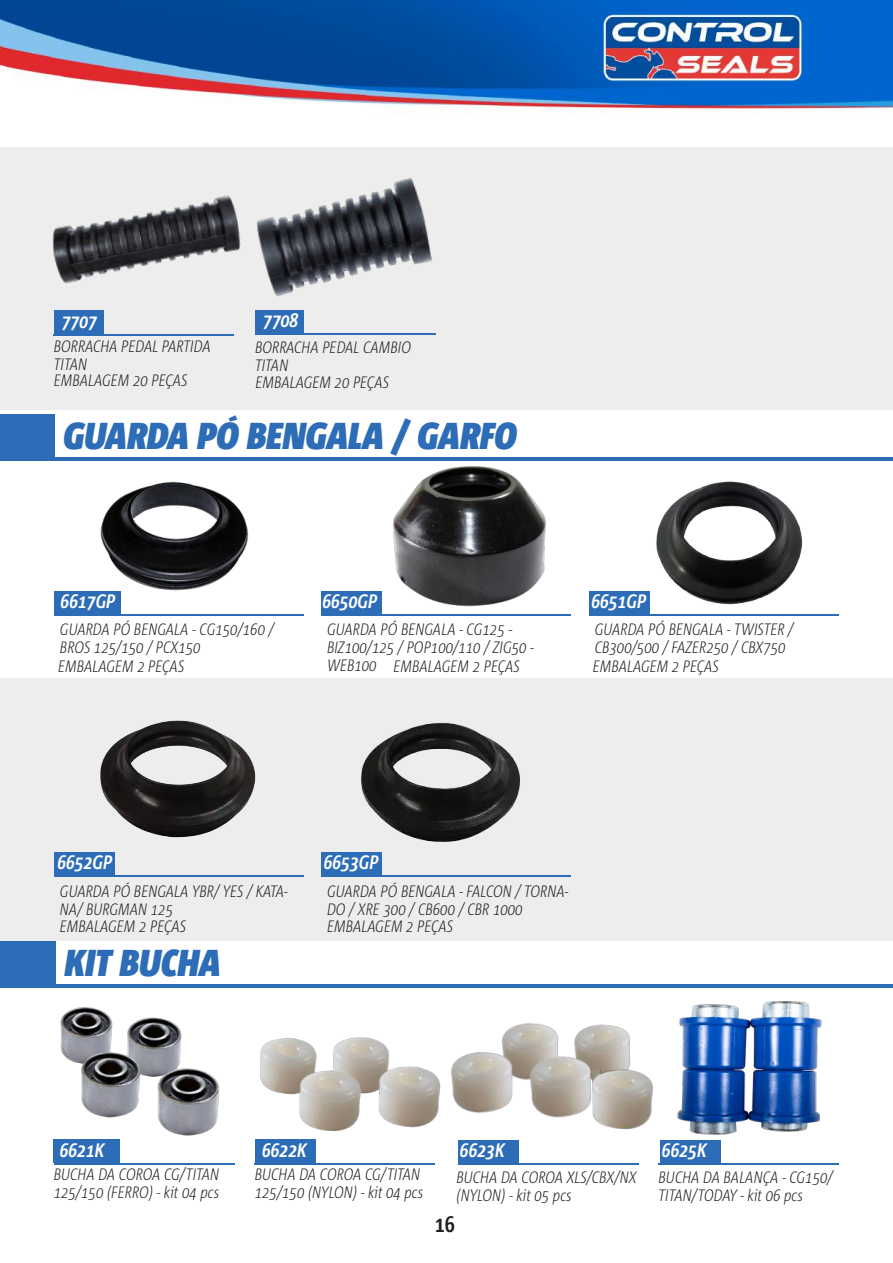
<style>
.page{position:relative;width:893px;height:1263px;background:#fff}
.page>*{position:absolute;margin:0;border:0;box-sizing:border-box;transform-origin:0 0}
.t1{font:italic 900 37.5px "Corpid Cd";color:#2d6cb6}
.t2{font:italic 700 19.5px "Corpid Cd";color:#fff}
.t3{font:italic 300 16.5px/18px "Corpid Cd";color:#241f1f}
</style>
<div class="page">
<img style="left:0;top:0;width:893px;height:1165px">
<div style="left:0;top:147px;width:893px;height:263px;background:#ededed"></div>
<div style="left:0;top:677px;width:893px;height:263px;background:#ededed"></div>
<div style="left:55px;top:591px;width:66px;height:24px;background:#2d6cb6"></div>
<div style="left:55px;top:852px;width:60px;height:24px;background:#2d6cb6"></div>
<div style="left:322px;top:591px;width:60px;height:24px;background:#2d6cb6"></div>
<div style="left:322px;top:852px;width:60px;height:24px;background:#2d6cb6"></div>
<div style="left:589px;top:591px;width:61px;height:24px;background:#2d6cb6"></div>
<hr style="left:55px;top:614px;width:249px;height:1px;background:#2d6cb6">
<hr style="left:55px;top:875px;width:249px;height:1px;background:#2d6cb6">
<hr style="left:322px;top:875px;width:249px;height:1px;background:#2d6cb6">
<hr style="left:589px;top:614px;width:250px;height:1px;background:#2d6cb6">
<hr style="left:0;top:457px;width:893px;height:4px;background:#2d6cb6">
<div style="left:0;top:415px;width:55px;height:44px;background:#2d6cb6"></div>
<img style="left:85px;top:476px;width:179px;height:120px">
<img style="left:373px;top:444px;width:198px;height:184px">
<div style="left:54px;top:1139px;width:66px;height:24px;background:#2d6cb6"></div>
<div style="left:255px;top:1139px;width:60px;height:24px;background:#2d6cb6"></div>
<div style="left:660px;top:1140px;width:60px;height:23px;background:#2d6cb6"></div>
<div style="left:458px;top:1140px;width:60px;height:23px;background:#2d6cb6"></div>
<hr style="left:0;top:984px;width:893px;height:4px;background:#2d6cb6">
<div style="left:0;top:942px;width:56px;height:44px;background:#2d6cb6"></div>
<img style="left:251px;top:1023px;width:197px;height:111px">
<img style="left:450px;top:1022px;width:188px;height:99px">
<img style="left:592px;top:1069px;width:63px;height:63px">
<img style="left:45px;top:1001px;width:189px;height:143px">
<img style="left:667px;top:998px;width:165px;height:138px">
<img style="left:654px;top:481px;width:151px;height:124px">
<img style="left:100px;top:720px;width:156px;height:118px">
<img style="left:361px;top:722px;width:159px;height:120px">
<hr style="left:658px;top:1163px;width:181px;height:1px;background:#2d6cb6">
<hr style="left:255px;top:1163px;width:180px;height:1px;background:#2d6cb6">
<hr style="left:458px;top:1163px;width:180px;height:1px;background:#2d6cb6">
<hr style="left:54px;top:1163px;width:180px;height:1px;background:#2d6cb6">
<img style="left:52px;top:196px;width:172px;height:88px">
<div style="left:54px;top:310px;width:49px;height:24px;background:#2d6cb6"></div>
<hr style="left:54px;top:334px;width:180px;height:2px;background:#2d6cb6">
<img style="left:224px;top:178px;width:208px;height:119px">
<div style="left:255px;top:310px;width:49px;height:23px;background:#2d6cb6"></div>
<hr style="left:255px;top:334px;width:180px;height:1px;background:#2d6cb6">
<p class="t2" style="left:62px;top:311px;width:37px">7707</p>
<p class="t2" style="left:263px;top:310px;width:37px">7708</p>
<p class="t3" style="left:54px;top:337px;width:158px">BORRACHA PEDAL PARTIDA<br>TITAN</p>
<p class="t3" style="left:255px;top:339px;width:158px">BORRACHA PEDAL CAMBIO<br>TITAN</p>
<p class="t3" style="left:54px;top:372px;width:135px">EMBALAGEM 20 PEÇAS</p>
<p class="t3" style="left:255px;top:374px;width:135px">EMBALAGEM 20 PEÇAS</p>
<h1 class="t1" style="left:63px;top:415px;width:455px">GUARDA PÓ BENGALA / GARFO</h1>
<p class="t2" style="left:61px;top:591px;width:56px">6617GP</p>
<p class="t2" style="left:322px;top:591px;width:56px">6650GP</p>
<p class="t2" style="left:591px;top:591px;width:56px">6651GP</p>
<p class="t3" style="left:60px;top:621px;width:215px">GUARDA PÓ BENGALA - CG150/160 /<br>BROS 125/150 / PCX150</p>
<p class="t3" style="left:58px;top:658px;width:128px">EMBALAGEM 2 PEÇAS</p>
<p class="t3" style="left:327px;top:621px;width:208px">GUARDA PÓ BENGALA - CG125 -<br>BIZ100/125 / POP100/110 / ZIG50 -<br>WEB100</p>
<p class="t3" style="left:595px;top:621px;width:200px">GUARDA PÓ BENGALA - TWISTER /<br>CB300/500 / FAZER250 / CBX750</p>
<p class="t3" style="left:394px;top:658px;width:128px">EMBALAGEM 2 PEÇAS</p>
<p class="t3" style="left:593px;top:658px;width:128px">EMBALAGEM 2 PEÇAS</p>
<p class="t2" style="left:57px;top:852px;width:56px">6652GP</p>
<p class="t3" style="left:60px;top:882px;width:229px">GUARDA PÓ BENGALA YBR/ YES / KATA-<br>NA/ BURGMAN 125</p>
<p class="t2" style="left:324px;top:852px;width:56px">6653GP</p>
<p class="t3" style="left:327px;top:882px;width:243px">GUARDA PÓ BENGALA - FALCON / TORNA-<br>DO / XRE 300 / CB600 / CBR 1000</p>
<p class="t3" style="left:60px;top:917px;width:128px">EMBALAGEM 2 PEÇAS</p>
<p class="t3" style="left:327px;top:917px;width:128px">EMBALAGEM 2 PEÇAS</p>
<h1 class="t1" style="left:65px;top:942px;width:158px">KIT BUCHA</h1>
<p class="t2" style="left:60px;top:1139px;width:46px">6621K</p>
<p class="t2" style="left:262px;top:1139px;width:46px">6622K</p>
<p class="t2" style="left:460px;top:1140px;width:46px">6623K</p>
<p class="t2" style="left:662px;top:1140px;width:46px">6625K</p>
<p class="t3" style="left:54px;top:1165px;width:167px">BUCHA DA COROA CG/TITAN<br>125/150 (FERRO) - kit 04 pcs</p>
<p class="t3" style="left:255px;top:1165px;width:170px">BUCHA DA COROA CG/TITAN<br>125/150 (NYLON) - kit 04 pcs</p>
<p class="t3" style="left:658px;top:1168px;width:176px">BUCHA DA BALANÇA - CG150/<br>TITAN/TODAY - kit 06 pcs</p>
<p class="t3" style="left:456px;top:1168px;width:182px">BUCHA DA COROA XLS/CBX/NX (NYLON) - kit 05 pcs</p>
</div>
